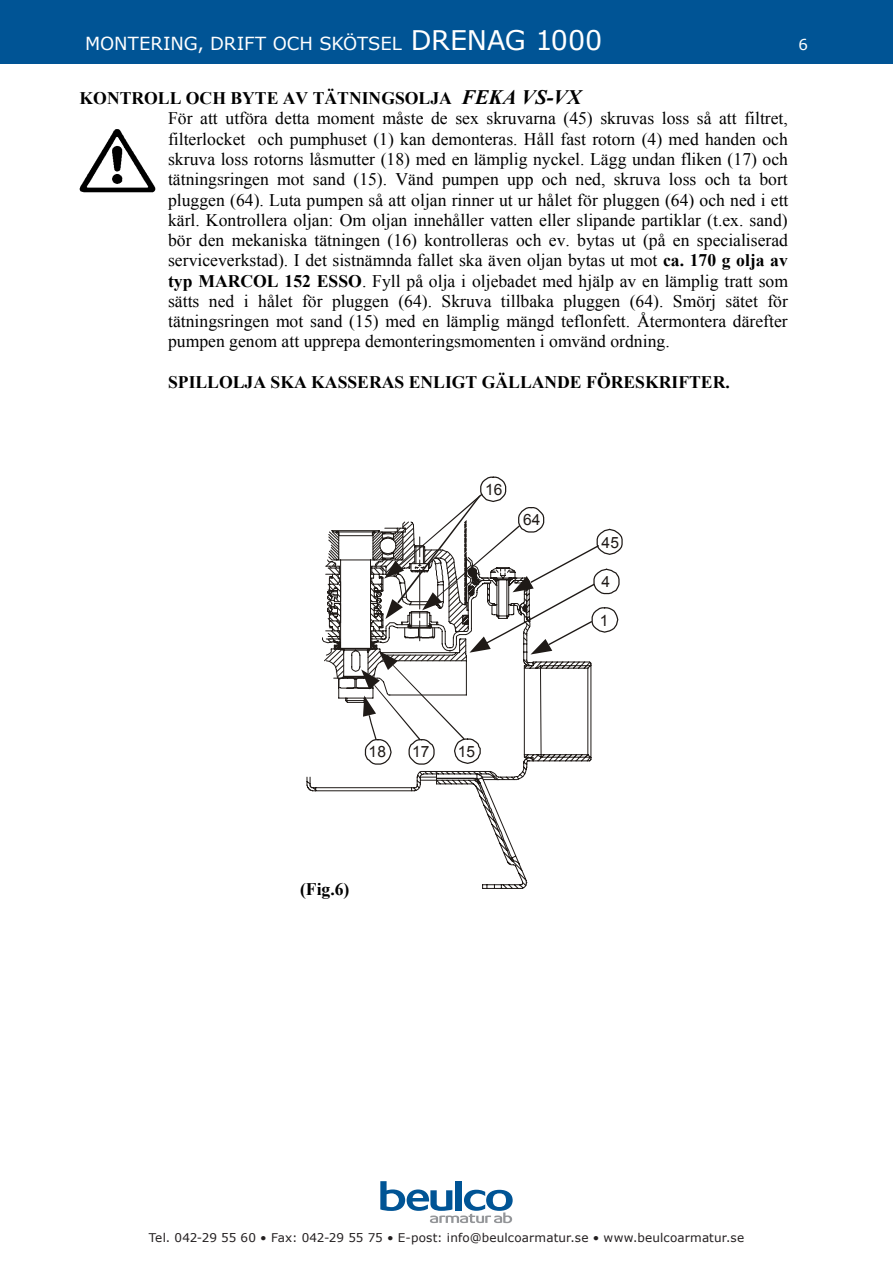
<style>
.page{position:relative;width:893px;height:1263px;background:#fff}
.page>*{position:absolute;margin:0;border:0;box-sizing:border-box;transform-origin:0 0}
.t1{font:18px "Verdana";letter-spacing:-.005em;color:#fff}
.t2{font:17.7px/20.2px "Times New Roman";color:#000}
.t3{font:700 17.7px "Times New Roman";color:#000}
.t4{font:15.6px "Arial";letter-spacing:.005em;color:#1f1a17}
.t5{font:15px "Verdana";color:#fff}
.t6{font:12px "Verdana";letter-spacing:.01em;color:#231f20}
.s1{font-size:27px}
.s2{font-weight:700}
.s3{font-weight:700;font-style:italic;font-size:20.55px}
</style>
<div class="page">
<div style="left:0;top:0;width:893px;height:64px;background:#005495"></div>
<svg style="left:380px;top:1181px;width:133px;height:42px"></svg>
<img style="left:80px;top:129px;width:75px;height:63px">
<svg style="left:322px;top:476px;width:301px;height:183px"></svg>
<svg style="left:306px;top:659px;width:286px;height:230px"></svg>
<p class="t1" style="left:85px;top:32px;width:519px">MONTERING, DRIFT OCH SKÖTSEL <span class="s1">DRENAG 1000</span></p>
<p class="t5" style="left:798px;top:35px;width:11px">6</p>
<p class="t2" style="left:168px;top:87px;width:622px;text-indent:-88px"><span class="s2">KONTROLL OCH BYTE AV TÄTNINGSOLJA</span> <span class="s3">FEKA VS-VX<br></span>För att utföra detta moment måste de sex skruvarna (45) skruvas loss så att filtret, filterlocket och pumphuset (1) kan demonteras. Håll fast rotorn (4) med handen och skruva loss rotorns låsmutter (18) med en lämplig nyckel. Lägg undan fliken (17) och tätningsringen mot sand (15). Vänd pumpen upp och ned, skruva loss och ta bort pluggen (64). Luta pumpen så att oljan rinner ut ur hålet för pluggen (64) och ned i ett kärl. Kontrollera oljan: Om oljan innehåller vatten eller slipande partiklar (t.ex. sand) bör den mekaniska tätningen (16) kontrolleras och ev. bytas ut (på en specialiserad serviceverkstad). I det sistnämnda fallet ska även oljan bytas ut mot <span class="s2">ca. 170 g olja av typ MARCOL 152 ESSO</span>. Fyll på olja i oljebadet med hjälp av en lämplig tratt som sätts ned i hålet för pluggen (64). Skruva tillbaka pluggen (64). Smörj sätet för tätningsringen mot sand (15) med en lämplig mängd teflonfett. Återmontera därefter pumpen genom att upprepa demonteringsmomenten i omvänd ordning.</p>
<p class="t3" style="left:168px;top:370px;width:563px">SPILLOLJA SKA KASSERAS ENLIGT GÄLLANDE FÖRESKRIFTER.</p>
<p class="t4" style="left:485px;top:479px;width:19px">16</p>
<p class="t4" style="left:523px;top:509px;width:19px">64</p>
<p class="t4" style="left:369px;top:741px;width:19px">18</p>
<p class="t4" style="left:412px;top:741px;width:19px">17</p>
<p class="t4" style="left:458px;top:741px;width:19px">15</p>
<p class="t3" style="left:300px;top:877px;width:51px">(Fig.6)</p>
<p class="t4" style="left:602px;top:532px;width:19px">45</p>
<p class="t4" style="left:602px;top:571px;width:10px">4</p>
<p class="t4" style="left:600px;top:610px;width:10px">1</p>
<p class="t6" style="left:149px;top:1230px;width:597px">Tel. 042-29 55 60 • Fax: 042-29 55 75 • E-post: info@beulcoarmatur.se • www.beulcoarmatur.se</p>
</div>
